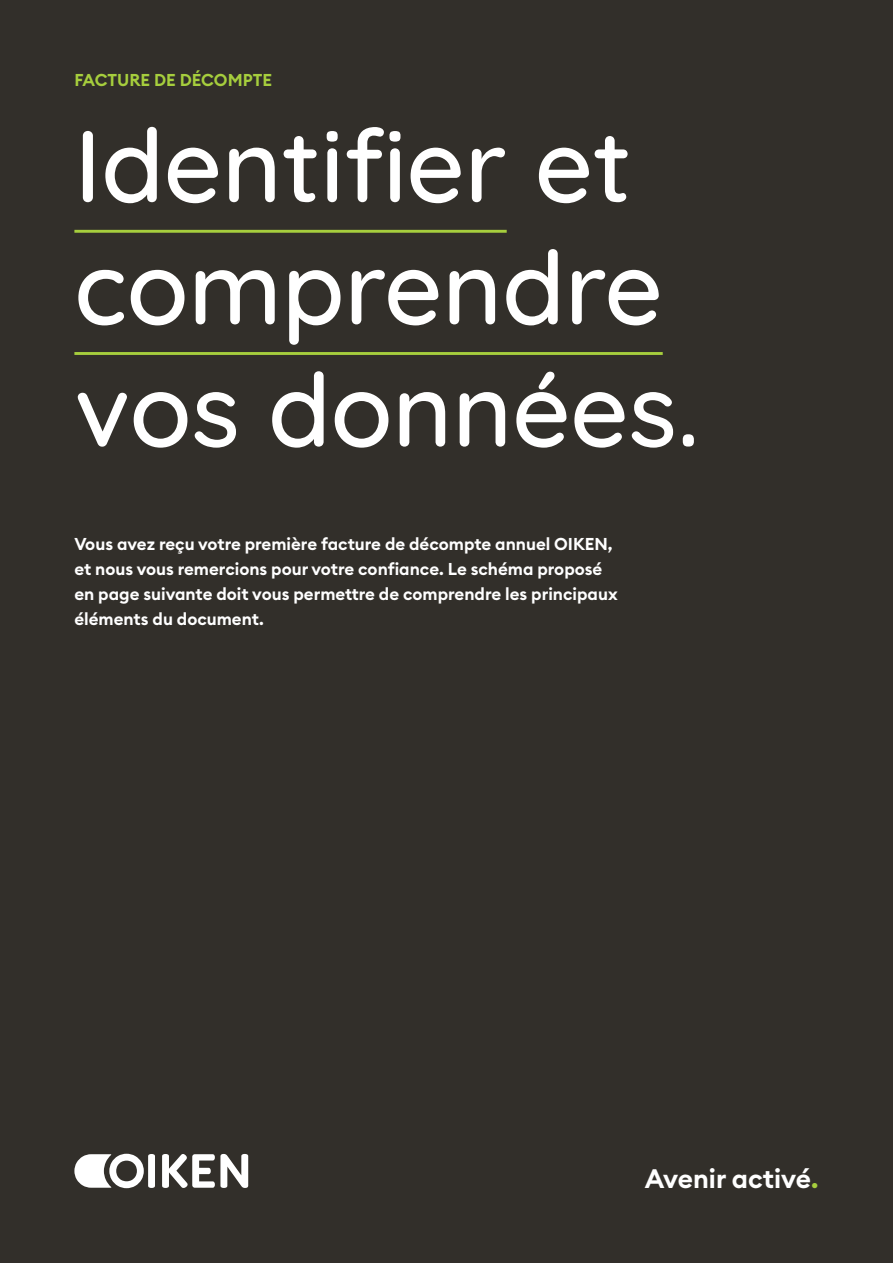
<style>
.page{position:relative;width:893px;height:1263px;background:#322f2a}
.page>*{position:absolute;margin:0;border:0;box-sizing:border-box;transform-origin:0 0}
.Super_Titre_Oiken{font:500 101.85px/122.2px "Quicksand";color:#fff}
.Avenir_activé_Blanc{font:600 26.4px "Euclid Circular B";color:#fff}
.Sous_Titre_Oiken{font:600 16.95px/24.9px "Euclid Circular B";color:#fff}
.Super_Titre_Oiken-2{font:600 16.95px "Euclid Circular B";color:#a6ce3d}
.s1{color:#a6ce3d}
</style>
<div class="page">
<svg style="left:162px;top:1154px;width:86px;height:34px"></svg>
<svg style="left:74px;top:1154px;width:81px;height:34px"></svg>
<hr style="left:74px;top:230px;width:433px;height:3px;background:#a6ce3d">
<hr style="left:74px;top:352px;width:589px;height:3px;background:#a6ce3d">
<p class="Super_Titre_Oiken-2" style="left:74px;top:69px;width:199px">FACTURE DE DÉCOMPTE</p>
<p class="Super_Titre_Oiken" style="left:74px;top:95px;width:627px">Identifier et comprendre vos données.</p>
<p class="Sous_Titre_Oiken" style="left:74px;top:532px;width:545px">Vous avez reçu votre première facture de décompte annuel OIKEN, et nous vous remercions pour votre confiance. Le schéma proposé en page suivante doit vous permettre de comprendre les principaux éléments du document.</p>
<p class="Avenir_activé_Blanc" style="left:645px;top:1161px;width:175px">Avenir activé<span class="s1">.</span></p>
</div>
